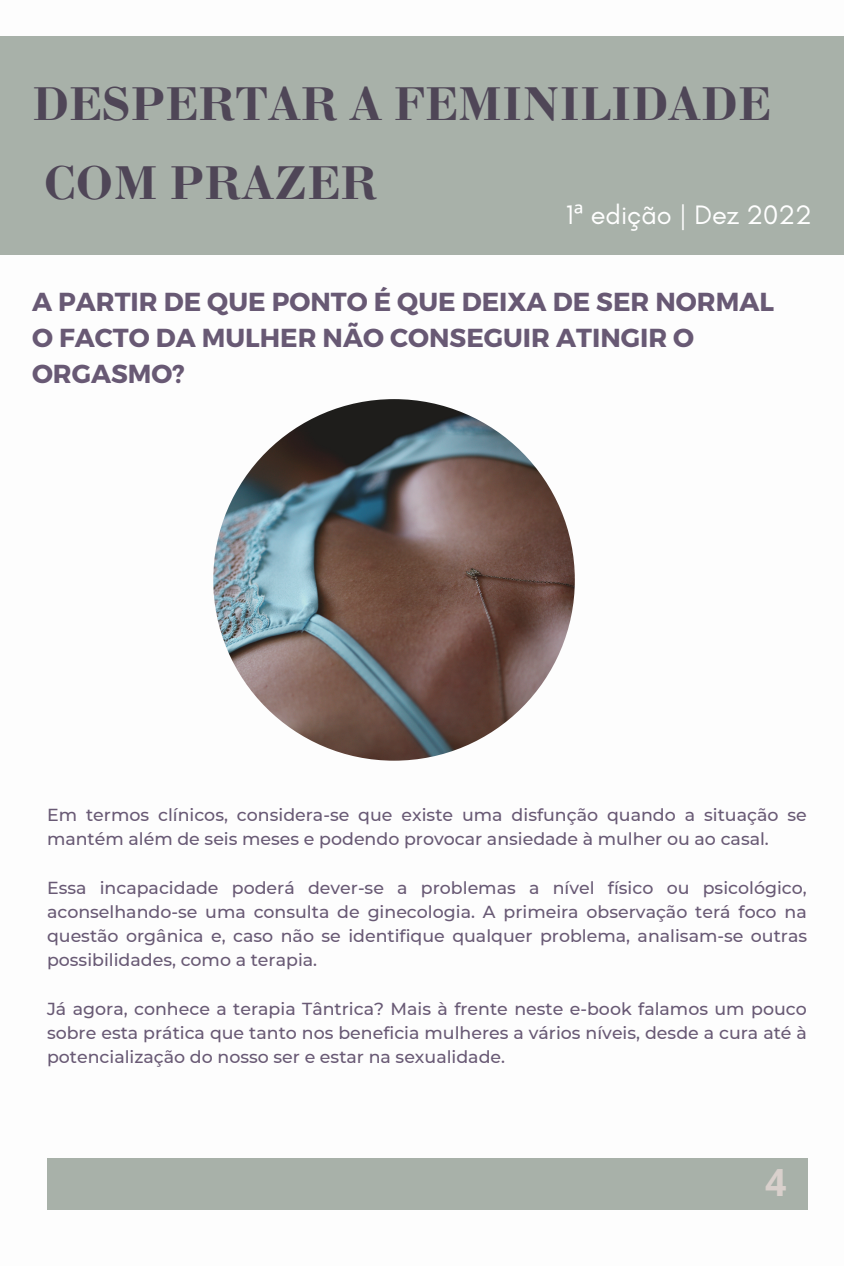
<style>
.page{position:relative;width:844px;height:1266px;background:#fff}
.page>*{position:absolute;margin:0;border:0;box-sizing:border-box;transform-origin:0 0}
.t1{font:700 49.8px/78.8px "Bodoni";color:#4f4657}
.t2{font:700 37.5px "Open Sans";color:#d9d0cc}
.t3{font:27.15px "Glacial Indifference";color:#fff}
.t4{font:700 26.03px/36px "Montserrat";color:#685974}
.t5{font:500 17.4px/24.2px "Montserrat";color:#685974;text-align:justify}
.s1{font-family:"Noto Sans"}
</style>
<div class="page">
<div style="left:0;top:36px;width:844px;height:218px;background:#a8b1a9"></div>
<div style="left:47px;top:1158px;width:760px;height:51px;background:#a8b1a9"></div>
<img style="left:213px;top:399px;width:362px;height:361px;border-radius:50%">
<h1 class="t1" style="left:32px;top:66px;width:740px">DESPERTAR A FEMINILIDADE<br>COM PRAZER</h1>
<h3 class="t3" style="left:566px;top:198px;width:247px">1<span class="s1">ª</span> edição | Dez 2022</h3>
<h3 class="t4" style="left:32px;top:283px;width:743px">A PARTIR DE QUE PONTO É QUE DEIXA DE SER NORMAL<br>O FACTO DA MULHER NÃO CONSEGUIR ATINGIR O<br>ORGASMO?</h3>
<p class="t5" style="left:47px;top:802px;width:761px">Em termos clínicos, considera-se que existe uma disfunção quando a situação se mantém além de seis meses e podendo provocar ansiedade à mulher ou ao casal.</p>
<p class="t5" style="left:47px;top:875px;width:761px">Essa incapacidade poderá dever-se a problemas a nível físico ou psicológico, aconselhando-se uma consulta de ginecologia. A primeira observação terá foco na questão orgânica e, caso não se identifique qualquer problema, analisam-se outras possibilidades, como a terapia.</p>
<p class="t5" style="left:47px;top:996px;width:761px">Já agora, conhece a terapia Tântrica? Mais à frente neste e-book falamos um pouco sobre esta prática que tanto nos beneficia mulheres a vários níveis, desde a cura até à potencialização do nosso ser e estar na sexualidade.</p>
<h2 class="t2" style="left:765px;top:1156px;width:23px">4</h2>
</div>
